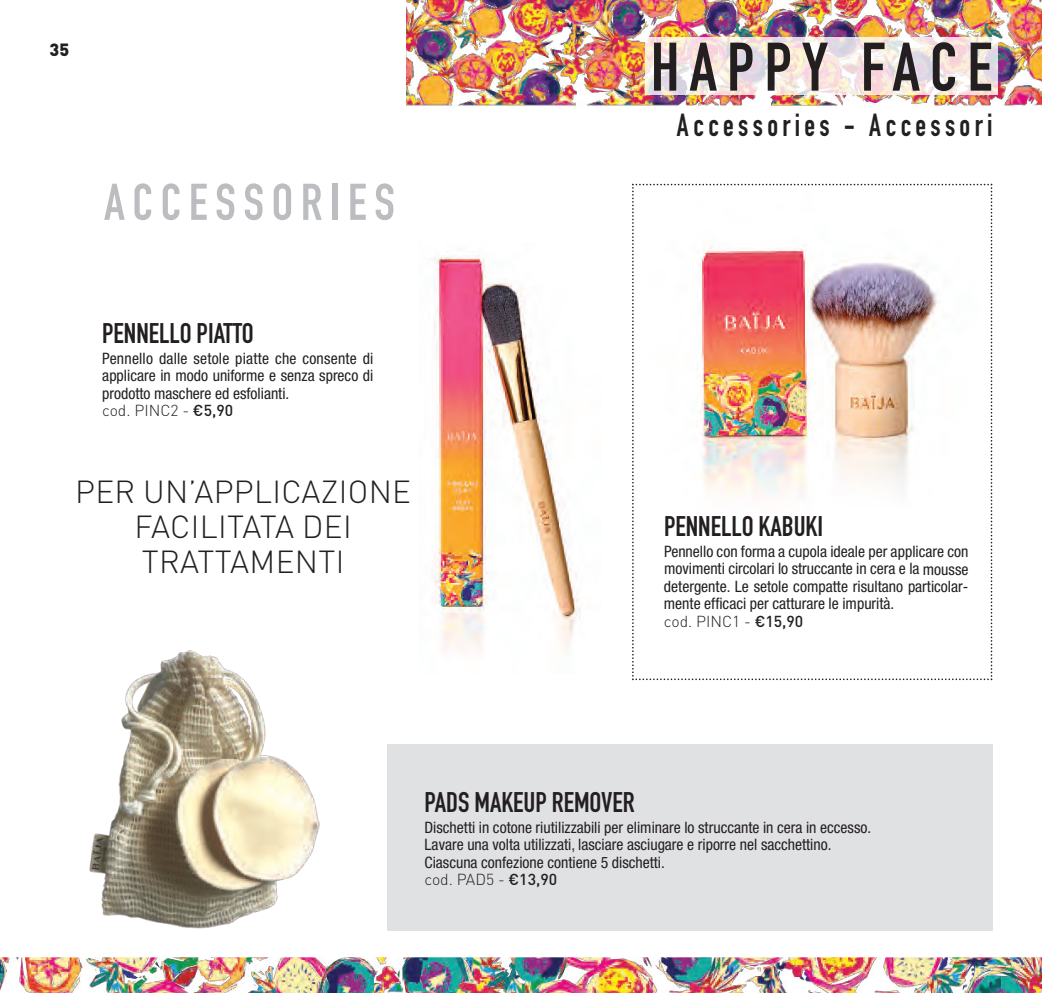
<style>
.page{position:relative;width:1042px;height:993px;background:#fff}
.page>*{position:absolute;margin:0;border:0;box-sizing:border-box;transform-origin:0 0}
.t1{font:67.38px "DIN Engschrift";letter-spacing:.15em;color:#231f20}
.t2{font:50.75px "DIN Engschrift";letter-spacing:.15em;color:#bcbdc0}
.t3{font:300 31.5px/35px "DIN Pro";letter-spacing:.01em;color:#231f20;text-align:center}
.t4{font:31.5px "DIN Engschrift";letter-spacing:.15em;color:#231f20;scale:.92 1}
.t5{font:28px "DIN Engschrift";color:#231f20}
.t6{font:900 17.5px "DIN Pro";color:#231f20}
.t7{font:condensed 15.75px/17.5px "Helvetica Neue LT Std";color:#231f20;text-align:justify}
.t8{font:300 15.75px "DIN Pro";color:#231f20}
.s1{font-weight:500}
</style>
<div class="page">
<img style="left:632px;top:184px;width:360px;height:496px">
<div style="left:387px;top:744px;width:605px;height:186px;background:#e0e1e3"></div>
<img style="left:431px;top:255px;width:151px;height:396px">
<img style="left:0;top:957px;width:1042px;height:35px">
<img style="left:89px;top:650px;width:231px;height:279px">
<img style="left:407px;top:0;width:635px;height:107px">
<div style="left:645px;top:38px;width:352px;height:57px;background:#fff;opacity:.8"></div>
<p class="t6" style="left:50px;top:44px;width:21px">35</p>
<h2 class="t2" style="left:104px;top:184px;width:292px">ACCESSORIES</h2>
<h3 class="t5" style="left:102px;top:322px;width:153px">PENNELLO PIATTO</h3>
<p class="t7" style="left:102px;top:350px;width:273px">Pennello dalle setole piatte che consente di applicare in modo uniforme e senza spreco di prodotto maschere ed esfolianti.</p>
<p class="t8" style="left:102px;top:405px;width:132px">cod. PINC2 - <span class="s1">€5,90</span></p>
<h3 class="t3" style="left:75px;top:477px;width:337px">PER UN’APPLICAZIONE<br>FACILITATA DEI<br>TRATTAMENTI</h3>
<h1 class="t1" style="left:651px;top:43px;width:343px">HAPPY FACE</h1>
<h3 class="t4" style="left:677px;top:114px;width:344px">Accessories - Accessori</h3>
<h3 class="t5" style="left:664px;top:515px;width:161px">PENNELLO KABUKI</h3>
<p class="t7" style="left:664px;top:543px;width:306px">Pennello con forma a cupola ideale per applicare con movimenti circolari lo struccante in cera e la mousse detergente. Le setole compatte risultano particolar&shy;mente efficaci per catturare le impurità.</p>
<p class="t8" style="left:664px;top:615px;width:141px">cod. PINC1 - <span class="s1">€15,90</span></p>
<h3 class="t5" style="left:424px;top:791px;width:212px">PADS MAKEUP REMOVER</h3>
<p class="t7" style="left:424px;top:819px;width:448px;text-align:left">Dischetti in cotone riutilizzabili per eliminare lo struccante in cera in eccesso.<br>Lavare una volta utilizzati, lasciare asciugare e riporre nel sacchettino.<br>Ciascuna confezione contiene 5 dischetti.</p>
<p class="t8" style="left:424px;top:873px;width:134px">cod. PAD5 - <span class="s1">€13,90</span></p>
</div>
